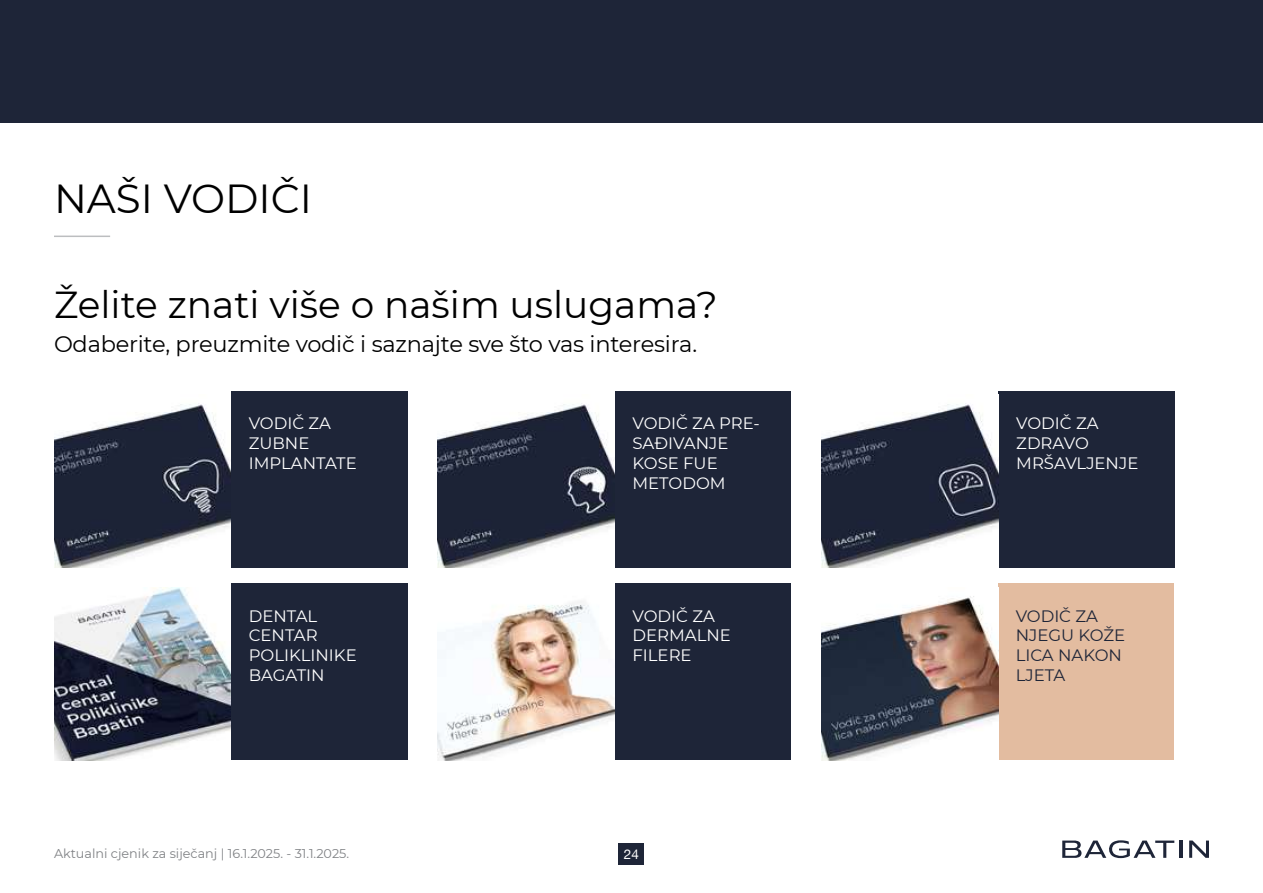
<style>
.page{position:relative;width:1263px;height:893px;background:#fff}
.page>*{position:absolute;margin:0;border:0;box-sizing:border-box;transform-origin:0 0}
.t1{font:40.5px "Montserrat";color:#000}
.t2{font:37.5px "Montserrat";color:#000}
.t3{font:22.5px "Montserrat";letter-spacing:-.01em;color:#000}
.t4{font:16.5px/19.8px "Montserrat";color:#fff}
.t5{font:16.5px/19.8px "Montserrat";color:#1e2538}
.t6{font:13.5px "Helvetica Neue LT Com";color:#fff}
.t7{font:12.75px "Montserrat";color:#808285}
</style>
<div class="page">
<div style="left:618px;top:843px;width:26px;height:21px;background:#1e2538"></div>
<hr style="left:54px;top:236px;width:56px;height:1px;background:#bcbec0">
<div style="left:0;top:0;width:1263px;height:122px;background:#1e2538"></div>
<svg style="left:1062px;top:840px;width:112px;height:18px"></svg>
<hr style="left:1179px;top:840px;width:3px;height:18px;background:#1e2538">
<svg style="left:1189px;top:840px;width:20px;height:18px"></svg>
<div style="left:231px;top:391px;width:176px;height:177px;background:#1e2538"></div>
<div style="left:614px;top:391px;width:177px;height:177px;background:#1e2538"></div>
<div style="left:614px;top:583px;width:177px;height:177px;background:#1e2538"></div>
<div style="left:998px;top:583px;width:176px;height:177px;background:#e3bca0"></div>
<div style="left:998px;top:391px;width:177px;height:177px;background:#1e2538"></div>
<div style="left:231px;top:583px;width:176px;height:177px;background:#1e2538"></div>
<img style="left:821px;top:596px;width:177px;height:164px">
<img style="left:438px;top:601px;width:176px;height:159px">
<img style="left:438px;top:403px;width:176px;height:165px">
<img style="left:54px;top:588px;width:177px;height:172px">
<img style="left:54px;top:403px;width:177px;height:165px">
<img style="left:821px;top:403px;width:177px;height:165px">
<h1 class="t1" style="left:54px;top:171px;width:260px">NAŠI VODIČI</h1>
<h2 class="t2" style="left:54px;top:279px;width:665px">Želite znati više o našim uslugama?</h2>
<h3 class="t3" style="left:54px;top:329px;width:645px">Odaberite, preuzmite vodič i saznajte sve što vas interesira.</h3>
<p class="t4" style="left:249px;top:413px;width:110px">VODIČ ZA<br>ZUBNE<br>IMPLANTATE</p>
<p class="t4" style="left:632px;top:413px;width:129px">VODIČ ZA PRE-<br>SAĐIVANJE<br>KOSE FUE<br>METODOM</p>
<p class="t4" style="left:1016px;top:413px;width:124px">VODIČ ZA<br>ZDRAVO<br>MRŠAVLJENJE</p>
<p class="t4" style="left:249px;top:605px;width:109px">DENTAL<br>CENTAR<br>POLIKLINIKE<br>BAGATIN</p>
<p class="t4" style="left:632px;top:605px;width:100px">VODIČ ZA<br>DERMALNE<br>FILERE</p>
<p class="t5" style="left:1016px;top:605px;width:111px">VODIČ ZA<br>NJEGU KOŽE<br>LICA NAKON<br>LJETA</p>
<p class="t7" style="left:54px;top:844px;width:297px">Aktualni cjenik za siječanj | 16.1.2025. - 31.1.2025.</p>
<p class="t6" style="left:624px;top:845px;width:17px">24</p>
</div>
